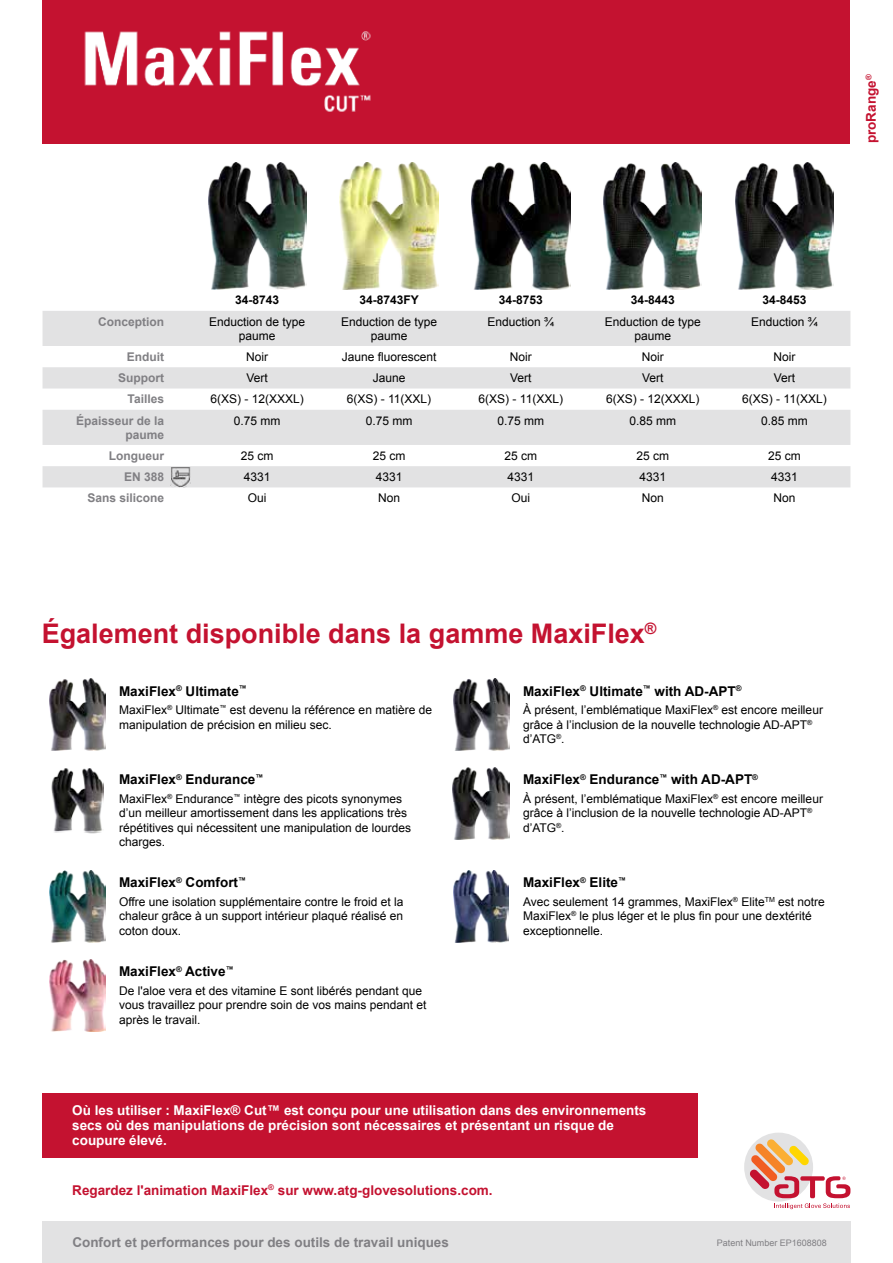
<style>
.page{position:relative;width:893px;height:1263px;background:#fff}
.page>*{position:absolute;margin:0;border:0;box-sizing:border-box;transform-origin:0 0}
.t1{font:700 27px "Arial";color:#c41230}
.t2{font:700 13.5px/15px "Arial";color:#fff}
.t3{font:700 13.5px "Arial";color:#000}
.t4{font:700 13.5px "Arial";color:#c41230}
.t5{font:700 13.5px "Arial";color:#807f83}
.t6{font:12px/14.4px "Arial";color:#000}
.t7{font:700 12px/14.4px "Arial";color:#807f83;text-align:right}
.t8{font:700 12px "Arial";color:#000}
.t9{font:9px "Arial";color:#807f83}
</style>
<div class="page">
<div style="left:42px;top:1221px;width:808px;height:42px;background:#e2e2e3"></div>
<div style="left:43px;top:0;width:807px;height:143px;background:#c41230"></div>
<div style="left:744px;top:1132px;width:69px;height:69px;background:#e2e2e3;border-radius:50%"></div>
<svg style="left:749px;top:1139px;width:101px;height:70px"></svg>
<img style="left:84px;top:31px;width:287px;height:81px">
<div style="left:42px;top:1094px;width:655px;height:64px;background:#c41230"></div>
<svg style="left:43px;top:311px;width:807px;height:176px;fill:#e2e2e3"></svg>
<img style="left:208px;top:162px;width:98px;height:128px">
<img style="left:339px;top:162px;width:100px;height:128px">
<img style="left:471px;top:162px;width:99px;height:128px">
<img style="left:603px;top:162px;width:99px;height:128px">
<img style="left:735px;top:162px;width:99px;height:128px">
<img style="left:171px;top:466px;width:20px;height:21px">
<img style="left:49px;top:679px;width:56px;height:72px">
<img style="left:453px;top:679px;width:56px;height:72px">
<img style="left:51px;top:768px;width:53px;height:66px">
<img style="left:453px;top:768px;width:56px;height:71px">
<img style="left:49px;top:871px;width:56px;height:71px">
<img style="left:453px;top:871px;width:56px;height:71px">
<img style="left:49px;top:959px;width:56px;height:72px">
<p class="t4" style="left:862px;top:143px;width:70px;rotate:-90deg">proRange<sup>®</sup></p>
<p class="t8" style="left:235px;top:292px;width:46px">34-8743</p>
<p class="t8" style="left:359px;top:292px;width:61px">34-8743FY</p>
<p class="t8" style="left:499px;top:292px;width:46px">34-8753</p>
<p class="t8" style="left:631px;top:292px;width:46px">34-8443</p>
<p class="t8" style="left:762px;top:292px;width:46px">34-8453</p>
<p class="t7" style="left:98px;top:315px;width:67px">Conception</p>
<p class="t6" style="left:209px;top:314px;width:98px;text-align:center">Enduction de type paume</p>
<p class="t6" style="left:341px;top:314px;width:98px;text-align:center">Enduction de type paume</p>
<p class="t6" style="left:487px;top:314px;width:68px">Enduction ¾</p>
<p class="t6" style="left:605px;top:314px;width:98px;text-align:center">Enduction de type paume</p>
<p class="t6" style="left:751px;top:314px;width:68px">Enduction ¾</p>
<p class="t7" style="left:127px;top:350px;width:39px">Enduit</p>
<p class="t6" style="left:246px;top:349px;width:23px">Noir</p>
<p class="t6" style="left:342px;top:349px;width:96px">Jaune fluorescent</p>
<p class="t6" style="left:510px;top:349px;width:23px">Noir</p>
<p class="t6" style="left:642px;top:349px;width:23px">Noir</p>
<p class="t6" style="left:773px;top:349px;width:23px">Noir</p>
<p class="t7" style="left:118px;top:371px;width:47px">Support</p>
<p class="t6" style="left:247px;top:371px;width:23px">Vert</p>
<p class="t6" style="left:373px;top:371px;width:34px">Jaune</p>
<p class="t6" style="left:510px;top:371px;width:23px">Vert</p>
<p class="t6" style="left:642px;top:371px;width:23px">Vert</p>
<p class="t6" style="left:774px;top:371px;width:23px">Vert</p>
<p class="t7" style="left:128px;top:392px;width:38px">Tailles</p>
<p class="t6" style="left:211px;top:392px;width:95px">6(XS) - 12(XXXL)</p>
<p class="t6" style="left:347px;top:392px;width:86px">6(XS) - 11(XXL)</p>
<p class="t6" style="left:479px;top:392px;width:86px">6(XS) - 11(XXL)</p>
<p class="t6" style="left:606px;top:392px;width:95px">6(XS) - 12(XXXL)</p>
<p class="t6" style="left:742px;top:392px;width:86px">6(XS) - 11(XXL)</p>
<p class="t7" style="left:76px;top:413px;width:90px">Épaisseur de la paume</p>
<p class="t6" style="left:234px;top:413px;width:48px">0.75 mm</p>
<p class="t6" style="left:366px;top:413px;width:48px">0.75 mm</p>
<p class="t6" style="left:497px;top:413px;width:48px">0.75 mm</p>
<p class="t6" style="left:629px;top:413px;width:48px">0.85 mm</p>
<p class="t6" style="left:761px;top:413px;width:48px">0.85 mm</p>
<p class="t7" style="left:109px;top:449px;width:57px">Longueur</p>
<p class="t6" style="left:241px;top:448px;width:34px">25 cm</p>
<p class="t6" style="left:373px;top:448px;width:34px">25 cm</p>
<p class="t6" style="left:504px;top:448px;width:34px">25 cm</p>
<p class="t6" style="left:636px;top:448px;width:34px">25 cm</p>
<p class="t6" style="left:768px;top:448px;width:34px">25 cm</p>
<p class="t7" style="left:124px;top:470px;width:42px">EN 388</p>
<p class="t6" style="left:244px;top:470px;width:28px">4331</p>
<p class="t6" style="left:376px;top:470px;width:28px">4331</p>
<p class="t6" style="left:508px;top:470px;width:28px">4331</p>
<p class="t6" style="left:639px;top:470px;width:28px">4331</p>
<p class="t6" style="left:771px;top:470px;width:28px">4331</p>
<p class="t7" style="left:87px;top:491px;width:78px">Sans silicone</p>
<p class="t6" style="left:248px;top:491px;width:20px">Oui</p>
<p class="t6" style="left:378px;top:491px;width:24px">Non</p>
<p class="t6" style="left:512px;top:491px;width:20px">Oui</p>
<p class="t6" style="left:642px;top:491px;width:24px">Non</p>
<p class="t6" style="left:773px;top:491px;width:24px">Non</p>
<h1 class="t1" style="left:42px;top:616px;width:616px">Également disponible dans la gamme MaxiFlex<sup>®</sup></h1>
<p class="t3" style="left:119px;top:682px;width:129px">MaxiFlex<sup>®</sup> Ultimate<sup>™</sup></p>
<p class="t6" style="left:119px;top:703px;width:314px">MaxiFlex<sup>®</sup> Ultimate<sup>™</sup> est devenu la référence en matière de manipulation de précision en milieu sec.</p>
<p class="t3" style="left:523px;top:682px;width:220px">MaxiFlex<sup>®</sup> Ultimate<sup>™</sup> with AD-APT<sup>®</sup></p>
<p class="t6" style="left:523px;top:703px;width:301px">À présent, l’emblématique MaxiFlex<sup>®</sup> est encore meilleur grâce à l’inclusion de la nouvelle technologie AD-APT<sup>® </sup>d’ATG<sup>®</sup>.</p>
<p class="t3" style="left:119px;top:771px;width:146px">MaxiFlex<sup>®</sup> Endurance<sup>™</sup></p>
<p class="t6" style="left:119px;top:792px;width:294px">MaxiFlex<sup>®</sup> Endurance<sup>™</sup> intègre des picots synonymes d’un meilleur amortissement dans les applications très répétitives qui nécessitent une manipulation de lourdes charges.</p>
<p class="t3" style="left:119px;top:874px;width:128px">MaxiFlex<sup>®</sup> Comfort<sup>™</sup></p>
<p class="t6" style="left:119px;top:895px;width:286px;text-align:justify">Offre une isolation supplémentaire contre le froid et la chaleur grâce à un support intérieur plaqué réalisé en coton doux.</p>
<p class="t3" style="left:119px;top:962px;width:116px">MaxiFlex<sup>®</sup> Active<sup>™</sup></p>
<p class="t6" style="left:119px;top:983px;width:309px">De l'aloe vera et des vitamine E sont libérés pendant que vous travaillez pour prendre soin de vos mains pendant et après le travail.</p>
<p class="t3" style="left:523px;top:771px;width:237px">MaxiFlex<sup>®</sup> Endurance<sup>™</sup> with AD-APT<sup>®</sup></p>
<p class="t6" style="left:523px;top:792px;width:301px">À présent, l’emblématique MaxiFlex<sup>®</sup> est encore meilleur grâce à l’inclusion de la nouvelle technologie AD-APT<sup>® </sup>d’ATG<sup>®</sup>.</p>
<p class="t3" style="left:523px;top:874px;width:104px">MaxiFlex<sup>®</sup> Elite<sup>™</sup></p>
<p class="t6" style="left:523px;top:895px;width:303px">Avec seulement 14 grammes, MaxiFlex<sup>®</sup> Elite<sup>TM</sup> est notre<br>MaxiFlex<sup>®</sup> le plus léger et le plus fin pour une dextérité exceptionnelle.</p>
<p class="t2" style="left:72px;top:1103px;width:576px">Où les utiliser : MaxiFlex® Cut™ est conçu pour une utilisation dans des environnements secs où des manipulations de précision sont nécessaires et présentant un risque de coupure élevé.</p>
<p class="t4" style="left:72px;top:1181px;width:422px">Regardez l'animation MaxiFlex<sup>®</sup> sur www.atg-glovesolutions.com.</p>
<p class="t5" style="left:72px;top:1233px;width:378px">Confort et performances pour des outils de travail uniques</p>
<p class="t9" style="left:717px;top:1236px;width:112px">Patent Number EP1608808</p>
</div>
